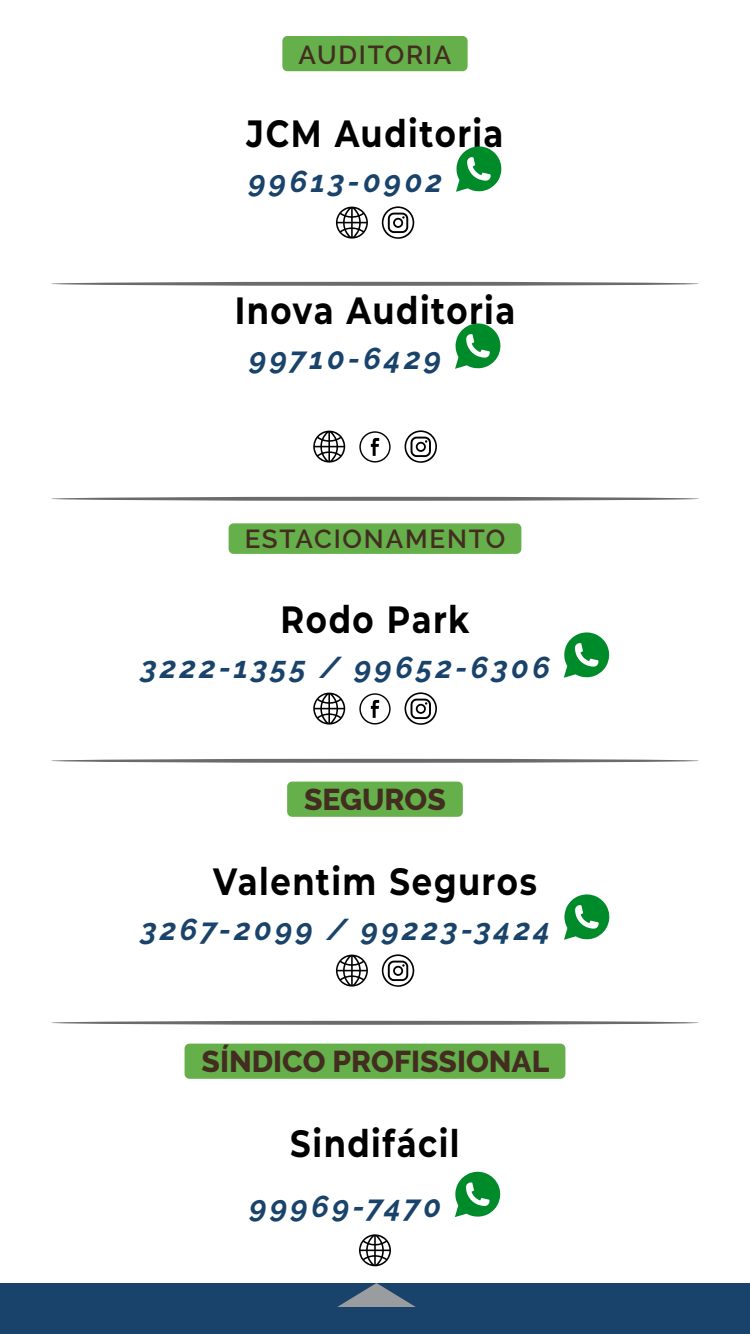
<style>
.page{position:relative;width:750px;height:1334px;background:#fff}
.page>*{position:absolute;margin:0;border:0;box-sizing:border-box;transform-origin:0 0}
.t1{font:700 38px "Montserrat";letter-spacing:.045em;color:#000;scale:.85 1}
.t2{font:italic 700 30px "Raleway";letter-spacing:.11em;color:#19436a}
.t3{font:800 30px "Raleway";color:#432d21}
.t4{font:600 26px "Raleway";letter-spacing:.07em;color:#432d21}
</style>
<div class="page">
<div style="left:282px;top:36px;width:186px;height:35px;background:#65b04a;border-radius:5px"></div>
<div style="left:229px;top:523px;width:292px;height:31px;background:#65b04a;border-radius:5px"></div>
<div style="left:287px;top:782px;width:176px;height:35px;background:#65b04a;border-radius:5px"></div>
<div style="left:185px;top:1044px;width:380px;height:35px;background:#65b04a;border-radius:5px"></div>
<svg style="left:456px;top:146px;width:45px;height:46px"></svg>
<svg style="left:336px;top:207px;width:32px;height:32px"></svg>
<svg style="left:382px;top:206px;width:32px;height:33px"></svg>
<svg style="left:51px;top:282px;width:648px;height:4px;background:#7a7a7a"></svg>
<svg style="left:455px;top:323px;width:45px;height:46px"></svg>
<svg style="left:313px;top:431px;width:32px;height:32px"></svg>
<svg style="left:359px;top:431px;width:32px;height:32px"></svg>
<svg style="left:405px;top:430px;width:32px;height:33px"></svg>
<svg style="left:51px;top:497px;width:648px;height:4px;background:#7a7a7a"></svg>
<svg style="left:564px;top:632px;width:45px;height:46px"></svg>
<svg style="left:313px;top:693px;width:32px;height:32px"></svg>
<svg style="left:359px;top:693px;width:32px;height:32px"></svg>
<svg style="left:405px;top:692px;width:32px;height:33px"></svg>
<svg style="left:51px;top:759px;width:648px;height:4px;background:#7a7a7a"></svg>
<svg style="left:564px;top:894px;width:45px;height:46px"></svg>
<svg style="left:336px;top:955px;width:32px;height:32px"></svg>
<svg style="left:382px;top:954px;width:32px;height:33px"></svg>
<svg style="left:51px;top:1021px;width:648px;height:4px;background:#7a7a7a"></svg>
<svg style="left:455px;top:1172px;width:45px;height:45px"></svg>
<svg style="left:359px;top:1234px;width:32px;height:32px"></svg>
<div style="left:0;top:1283px;width:750px;height:51px;background:#19436a"></div>
<svg style="left:337px;top:1283px;width:79px;height:24px"></svg>
<p class="t4" style="left:298px;top:40px;width:155px">AUDITORIA</p>
<p class="t1" style="left:247px;top:106px;width:304px">JCM Auditoria</p>
<p class="t2" style="left:249px;top:164px;width:195px">99613-0902</p>
<p class="t1" style="left:235px;top:283px;width:332px">Inova Auditoria</p>
<p class="t2" style="left:250px;top:341px;width:193px">99710-6429</p>
<p class="t4" style="left:245px;top:524px;width:262px">ESTACIONAMENTO</p>
<p class="t1" style="left:281px;top:592px;width:224px">Rodo Park</p>
<p class="t2" style="left:141px;top:650px;width:411px">3222-1355 / 99652-6306</p>
<p class="t3" style="left:304px;top:782px;width:143px">SEGUROS</p>
<p class="t1" style="left:213px;top:854px;width:382px">Valentim Seguros</p>
<p class="t2" style="left:141px;top:912px;width:411px">3267-2099 / 99223-3424</p>
<p class="t3" style="left:202px;top:1044px;width:349px">SÍNDICO PROFISSIONAL</p>
<p class="t1" style="left:290px;top:1116px;width:201px">Sindifácil</p>
<p class="t2" style="left:250px;top:1189px;width:193px">99969-7470</p>
</div>
